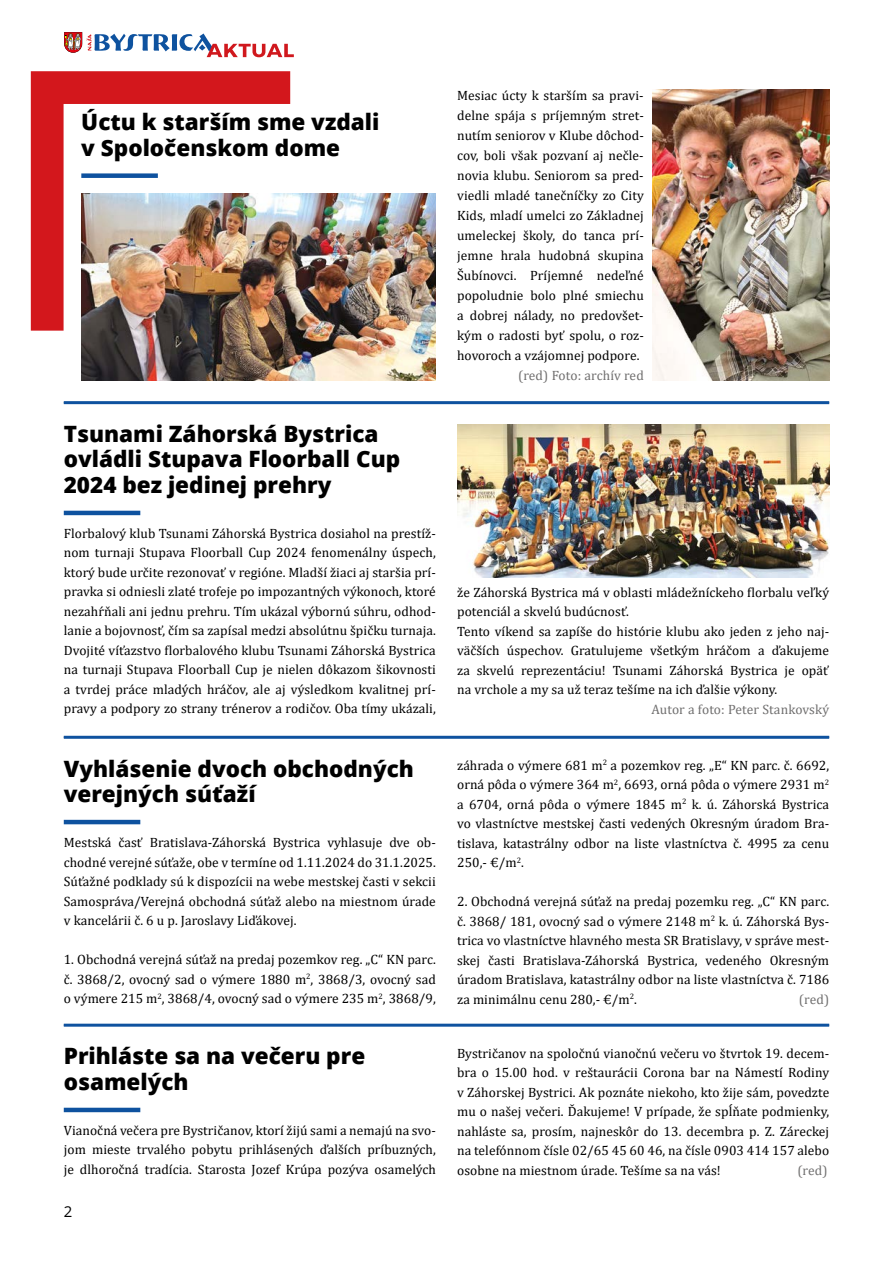
<style>
.page{position:relative;width:893px;height:1263px;background:#fff}
.page>*{position:absolute;margin:0;border:0;box-sizing:border-box;transform-origin:0 0}
.t1{font:800 22.5px/25.5px "Open Sans";color:#000}
.t2{font:15px "Open Sans";color:#000}
.t3{font:13.5px/19.5px "Cambria";letter-spacing:.005em;color:#000;text-align:justify}
.t4{font:13.5px "Cambria";letter-spacing:.01em;color:#706f6f}
</style>
<div class="page">
<svg style="left:31px;top:71px;width:259px;height:260px"></svg>
<svg style="left:64px;top:32px;width:230px;height:25px"></svg>
<hr style="left:64px;top:1024px;width:765px;height:3px;background:#0e529f">
<hr style="left:64px;top:736px;width:765px;height:3px;background:#0e529f">
<hr style="left:64px;top:401px;width:765px;height:3px;background:#0e529f">
<hr style="left:64px;top:1108px;width:76px;height:4px;background:#0e529f">
<hr style="left:64px;top:820px;width:76px;height:4px;background:#0e529f">
<hr style="left:64px;top:511px;width:76px;height:4px;background:#0e529f">
<div style="left:81px;top:173px;width:77px;height:5px;background:#0e529f"></div>
<img style="left:457px;top:425px;width:372px;height:153px">
<img style="left:652px;top:89px;width:177px;height:292px">
<img style="left:81px;top:194px;width:355px;height:187px">
<h1 class="t1" style="left:81px;top:108px;width:300px">Úctu k starším sme vzdali v Spoločenskom dome</h1>
<h1 class="t1" style="left:64px;top:420px;width:338px">Tsunami Záhorská Bystrica ovládli Stupava Floorball Cup<br>2024 bez jedinej prehry</h1>
<p class="t3" style="left:64px;top:523px;width:374px">Florbalový klub Tsunami Záhorská Bystrica dosiahol na prestíž&shy;nom turnaji Stupava Floorball Cup 2024 fenomenálny úspech, ktorý bude určite rezonovať v regióne. Mladší žiaci aj staršia prí&shy;pravka si odniesli zlaté trofeje po impozantných výkonoch, ktoré nezahŕňali ani jednu prehru. Tím ukázal výbornú súhru, odhod&shy;lanie a bojovnosť, čím sa zapísal medzi absolútnu špičku turnaja.<br>Dvojité víťazstvo florbalového klubu Tsunami Záhorská Bystrica na turnaji Stupava Floorball Cup je nielen dôkazom šikovnosti a tvrdej práce mladých hráčov, ale aj výsledkom kvalitnej prí&shy;pravy a podpory zo strany trénerov a rodičov. Oba tímy ukázali,</p>
<h1 class="t1" style="left:64px;top:754px;width:352px">Vyhlásenie dvoch obchodných verejných súťaží</h1>
<p class="t3" style="left:64px;top:832px;width:374px">Mestská časť Bratislava-Záhorská Bystrica vyhlasuje dve ob&shy;chodné verejné súťaže, obe v termíne od 1.11.2024 do 31.1.2025.<br>Súťažné podklady sú k dispozícii na webe mestskej časti v sekcii Samospráva/Verejná obchodná súťaž alebo na miestnom úrade v kancelárii č. 6 u p. Jaroslavy Liďákovej.</p>
<p class="t3" style="left:64px;top:949px;width:374px">1. Obchodná verejná súťaž na predaj pozemkov reg. „C“ KN parc. č. 3868/2, ovocný sad o výmere 1880 m<sup>2</sup>, 3868/3, ovocný sad o výmere 215 m<sup>2</sup>, 3868/4, ovocný sad o výmere 235 m<sup>2</sup>, 3868/9,</p>
<h1 class="t1" style="left:64px;top:1042px;width:303px">Prihláste sa na večeru pre osamelých</h1>
<p class="t3" style="left:64px;top:1120px;width:374px">Vianočná večera pre Bystričanov, ktorí žijú sami a nemajú na svo&shy;jom mieste trvalého pobytu prihlásených ďalších príbuzných, je dlhoročná tradícia. Starosta Jozef Krúpa pozýva osamelých</p>
<p class="t2" style="left:64px;top:1201px;width:10px">2</p>
<p class="t3" style="left:457px;top:85px;width:188px;line-height:20.1px">Mesiac úcty k starším sa pravi&shy;delne spája s príjemným stret&shy;nutím seniorov v Klube dôchod&shy;cov, boli však pozvaní aj nečle&shy;novia klubu. Seniorom sa pred&shy;viedli mladé tanečníčky zo City Kids, mladí umelci zo Základnej umeleckej školy, do tanca prí&shy;jemne hrala hudobná skupina Šubínovci. Príjemné nedeľné popoludnie bolo plné smiechu a dobrej nálady, no predovšet&shy;kým o radosti byť spolu, o roz&shy;hovoroch a vzájomnej podpore.</p>
<p class="t4" style="left:518px;top:368px;width:127px">(red) Foto: archív red</p>
<p class="t3" style="left:457px;top:582px;width:374px;text-align:left">že Záhorská Bystrica má v oblasti mládežníckeho florbalu veľký potenciál a skvelú budúcnosť.<br>Tento víkend sa zapíše do histórie klubu ako jeden z jeho naj&shy;väčších úspechov. Gratulujeme všetkým hráčom a ďakujeme za skvelú reprezentáciu! Tsunami Záhorská Bystrica je opäť na vrchole a my sa už teraz tešíme na ich ďalšie výkony.</p>
<p class="t4" style="left:651px;top:701px;width:179px">Autor a foto: Peter Stankovský</p>
<p class="t3" style="left:457px;top:755px;width:374px">záhrada o výmere 681 m<sup>2</sup> a pozemkov reg. „E“ KN parc. č. 6692, orná pôda o výmere 364 m<sup>2</sup>, 6693, orná pôda o výmere 2931 m<sup>2 </sup>a 6704, orná pôda o výmere 1845 m<sup>2</sup> k. ú. Záhorská Bystrica vo vlastníctve mestskej časti vedených Okresným úradom Bra&shy;tislava, katastrálny odbor na liste vlastníctva č. 4995 za cenu 250,- €/m<sup>2</sup>.</p>
<p class="t3" style="left:457px;top:892px;width:374px">2. Obchodná verejná súťaž na predaj pozemku reg. „C“ KN parc. č. 3868/ 181, ovocný sad o výmere 2148 m<sup>2</sup> k. ú. Záhorská Bys&shy;trica vo vlastníctve hlavného mesta SR Bratislavy, v správe mest&shy;skej časti Bratislava-Záhorská Bystrica, vedeného Okresným úradom Bratislava, katastrálny odbor na liste vlastníctva č. 7186 za minimálnu cenu 280,- €/m<sup>2</sup>.</p>
<p class="t4" style="left:799px;top:991px;width:32px">(red)</p>
<p class="t3" style="left:457px;top:1043px;width:374px">Bystričanov na spoločnú vianočnú večeru vo štvrtok 19. decem&shy;bra o 15.00 hod. v reštaurácii Corona bar na Námestí Rodiny v Záhorskej Bystrici. Ak poznáte niekoho, kto žije sám, povedzte mu o našej večeri. Ďakujeme! V prípade, že spĺňate podmienky, nahláste sa, prosím, najneskôr do 13. decembra p. Z. Záreckej na telefónnom čísle 02/65 45 60 46, na čísle 0903 414 157 alebo osobne na miestnom úrade. Tešíme sa na vás!</p>
<p class="t4" style="left:797px;top:1162px;width:32px">(red)</p>
</div>
